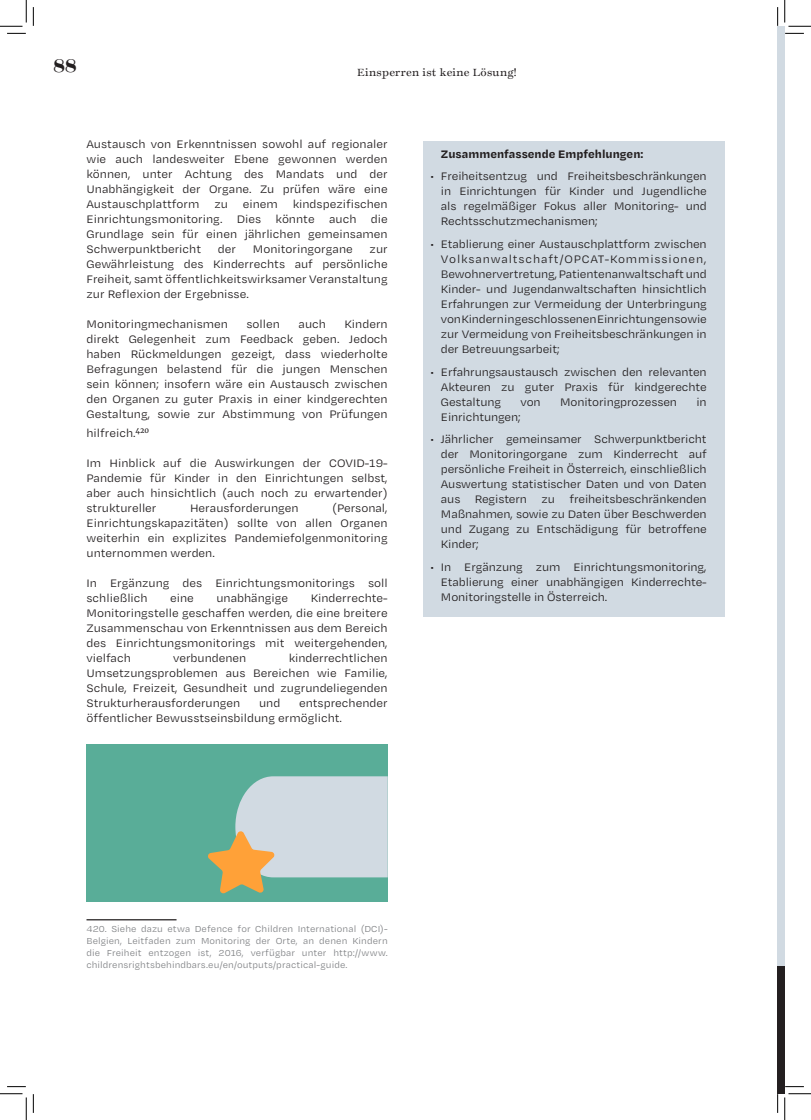
<style>
.page{position:relative;width:811px;height:1120px;background:#fff}
.page>*{position:absolute;margin:0;border:0;box-sizing:border-box;transform-origin:0 0}
.t1{font:900 18.75px "Temeraire Display";color:#231f20}
.Body_Text__10_Pt__le{font:12.5px/15px "Degular Text";color:#231f20;text-align:justify}
.Body_Text__10_Pt__le-2{font:700 12.5px "Degular Text";color:#231f20}
.Body_Text__10_Pt__le-3{font:10px/12px "Degular Text";letter-spacing:.01em;color:#808285;text-align:justify}
.t2{font:10px "Temeraire";letter-spacing:.025em;color:#231f20}
</style>
<div class="page">
<div style="left:777px;top:26px;width:8px;height:1034px;background:#d1dae2"></div>
<div style="left:777px;top:965px;width:8px;height:128px;background:#231f20"></div>
<div style="left:86px;top:744px;width:302px;height:157px;background:#59ad98"></div>
<div style="left:423px;top:141px;width:301px;height:475px;background:#d1dae2"></div>
<hr style="left:86px;top:918px;width:90px;height:2px;background:#231f20">
<svg style="left:208px;top:776px;width:180px;height:117px"></svg>
<svg style="left:7px;top:33px;width:19px;height:1px"></svg>
<svg style="left:785px;top:33px;width:19px;height:1px"></svg>
<svg style="left:33px;top:7px;width:1px;height:19px"></svg>
<svg style="left:33px;top:1094px;width:1px;height:18px"></svg>
<svg style="left:777px;top:7px;width:1px;height:19px"></svg>
<svg style="left:777px;top:1093px;width:1px;height:19px"></svg>
<svg style="left:0;top:0;width:27px;height:27px"></svg>
<svg style="left:0;top:1093px;width:27px;height:26px"></svg>
<svg style="left:784px;top:0;width:27px;height:27px"></svg>
<svg style="left:784px;top:1093px;width:27px;height:26px"></svg>
<h1 class="t1" style="left:54px;top:53px;width:25px">88</h1>
<p class="t2" style="left:358px;top:66px;width:160px">Einsperren ist keine Lösung!</p>
<p class="Body_Text__10_Pt__le" style="left:86px;top:136px;width:303px">Austausch von Erkenntnissen sowohl auf regionaler wie auch landesweiter Ebene gewonnen werden können, unter Achtung des Mandats und der Unabhängigkeit der Organe. Zu prüfen wäre eine Austauschplattform zu einem kindspezifischen Einrichtungsmonitoring. Dies könnte auch die Grundlage sein für einen jährlichen gemeinsamen Schwerpunktbericht</p>
<p class="Body_Text__10_Pt__le" style="left:218px;top:241px;width:20px">der</p>
<p class="Body_Text__10_Pt__le" style="left:253px;top:241px;width:101px">Monitoringorgane</p>
<p class="Body_Text__10_Pt__le" style="left:86px;top:241px;width:303px;text-indent:283px">zur Gewährleistung des Kinderrechts auf persönliche Freiheit, samt öffentlichkeitswirksamer Veranstaltung zur Reflexion der Ergebnisse.</p>
<p class="Body_Text__10_Pt__le" style="left:86px;top:316px;width:143px">Monitoringmechanismen</p>
<p class="Body_Text__10_Pt__le" style="left:246px;top:316px;width:35px">sollen</p>
<p class="Body_Text__10_Pt__le" style="left:298px;top:316px;width:29px">auch</p>
<p class="Body_Text__10_Pt__le" style="left:86px;top:316px;width:303px;text-indent:258px">Kindern direkt Gelegenheit zum Feedback geben. Jedoch haben Rückmeldungen gezeigt, dass wiederholte Befragungen belastend für die jungen Menschen sein können; insofern wäre ein Austausch zwischen den Organen zu guter Praxis in einer kindgerechten Gestaltung, sowie zur Abstimmung von Prüfungen</p>
<p class="Body_Text__10_Pt__le" style="left:86px;top:425px;width:64px">hilfreich.<sup>420</sup></p>
<p class="Body_Text__10_Pt__le" style="left:86px;top:455px;width:303px">Im Hinblick auf die Auswirkungen der COVID-19- Pandemie für Kinder in den Einrichtungen selbst, aber auch hinsichtlich (auch noch zu erwartender) struktureller</p>
<p class="Body_Text__10_Pt__le" style="left:86px;top:500px;width:303px;text-indent:246px">(Personal, Einrichtungskapazitäten) sollte von allen Organen weiterhin ein explizites Pandemiefolgenmonitoring unternommen werden.</p>
<p class="Body_Text__10_Pt__le" style="left:86px;top:575px;width:303px">In Ergänzung des Einrichtungsmonitorings soll schließlich</p>
<p class="Body_Text__10_Pt__le" style="left:190px;top:500px;width:110px">Herausforderungen</p>
<p class="Body_Text__10_Pt__le" style="left:86px;top:590px;width:303px;text-indent:224px">Kinderrechte-Monitoringstelle geschaffen werden, die eine breitere Zusammenschau von Erkenntnissen aus dem Bereich des Einrichtungsmonitorings mit weitergehenden, vielfach</p>
<p class="Body_Text__10_Pt__le" style="left:170px;top:590px;width:25px">eine</p>
<p class="Body_Text__10_Pt__le" style="left:216px;top:590px;width:73px">unabhängige</p>
<p class="Body_Text__10_Pt__le" style="left:86px;top:650px;width:303px;text-indent:202px">kinderrechtlichen Umsetzungsproblemen aus Bereichen wie Familie, Schule, Freizeit, Gesundheit und zugrundeliegenden Strukturherausforderungen</p>
<p class="Body_Text__10_Pt__le" style="left:173px;top:650px;width:75px">verbundenen</p>
<p class="Body_Text__10_Pt__le" style="left:86px;top:695px;width:303px;text-indent:212px">entsprechender öffentlicher Bewusstseinsbildung ermöglicht.</p>
<p class="Body_Text__10_Pt__le" style="left:259px;top:695px;width:23px">und</p>
<p class="Body_Text__10_Pt__le-2" style="left:441px;top:145px;width:204px">Zusammenfassende Empfehlungen:</p>
<p class="Body_Text__10_Pt__le" style="left:441px;top:168px;width:267px;text-indent:-11px">• Freiheitsentzug und Freiheitsbeschränkungen in Einrichtungen für Kinder und Jugendliche als regelmäßiger Fokus aller Monitoring- und Rechtsschutzmechanismen;</p>
<p class="Body_Text__10_Pt__le" style="left:441px;top:236px;width:267px;text-indent:-11px">• Etablierung einer Austauschplattform zwischen Volksanwaltschaft/OPCAT-Kommissionen, Bewohnervertretung, Patientenanwaltschaft und Kinder- und Jugendanwaltschaften hinsichtlich Erfahrungen zur Vermeidung der Unterbringung von Kindern in geschlossenen Einrichtungen sowie zur Vermeidung von Freiheitsbeschränkungen in der Betreuungsarbeit;</p>
<p class="Body_Text__10_Pt__le" style="left:441px;top:363px;width:267px;text-indent:-11px">• Erfahrungsaustausch zwischen den relevanten Akteuren zu guter Praxis für kindgerechte Gestaltung</p>
<p class="Body_Text__10_Pt__le" style="left:520px;top:393px;width:22px">von</p>
<p class="Body_Text__10_Pt__le" style="left:560px;top:393px;width:118px">Monitoringprozessen</p>
<p class="Body_Text__10_Pt__le" style="left:696px;top:393px;width:12px">in</p>
<p class="Body_Text__10_Pt__le" style="left:441px;top:408px;width:81px">Einrichtungen;</p>
<p class="Body_Text__10_Pt__le" style="left:441px;top:431px;width:267px;text-indent:-11px">• Jährlicher gemeinsamer Schwerpunktbericht der Monitoringorgane zum Kinderrecht auf persönliche Freiheit in Österreich, einschließlich Auswertung statistischer Daten und von Daten aus Registern zu freiheitsbeschränkenden Maßnahmen, sowie zu Daten über Beschwerden und Zugang zu Entschädigung für betroffene Kinder;</p>
<p class="Body_Text__10_Pt__le" style="left:441px;top:558px;width:267px;text-indent:-11px">• In Ergänzung zum Einrichtungsmonitoring, Etablierung einer unabhängigen Kinderrechte-Monitoringstelle in Österreich.</p>
<p class="Body_Text__10_Pt__le-3" style="left:86px;top:921px;width:303px">420. Siehe dazu etwa Defence for Children International (DCI)- Belgien, Leitfaden zum Monitoring der Orte, an denen Kindern die Freiheit entzogen ist, 2016, verfügbar unter http://www. childrensrightsbehindbars.eu/en/outputs/practical-guide.</p>
</div>
